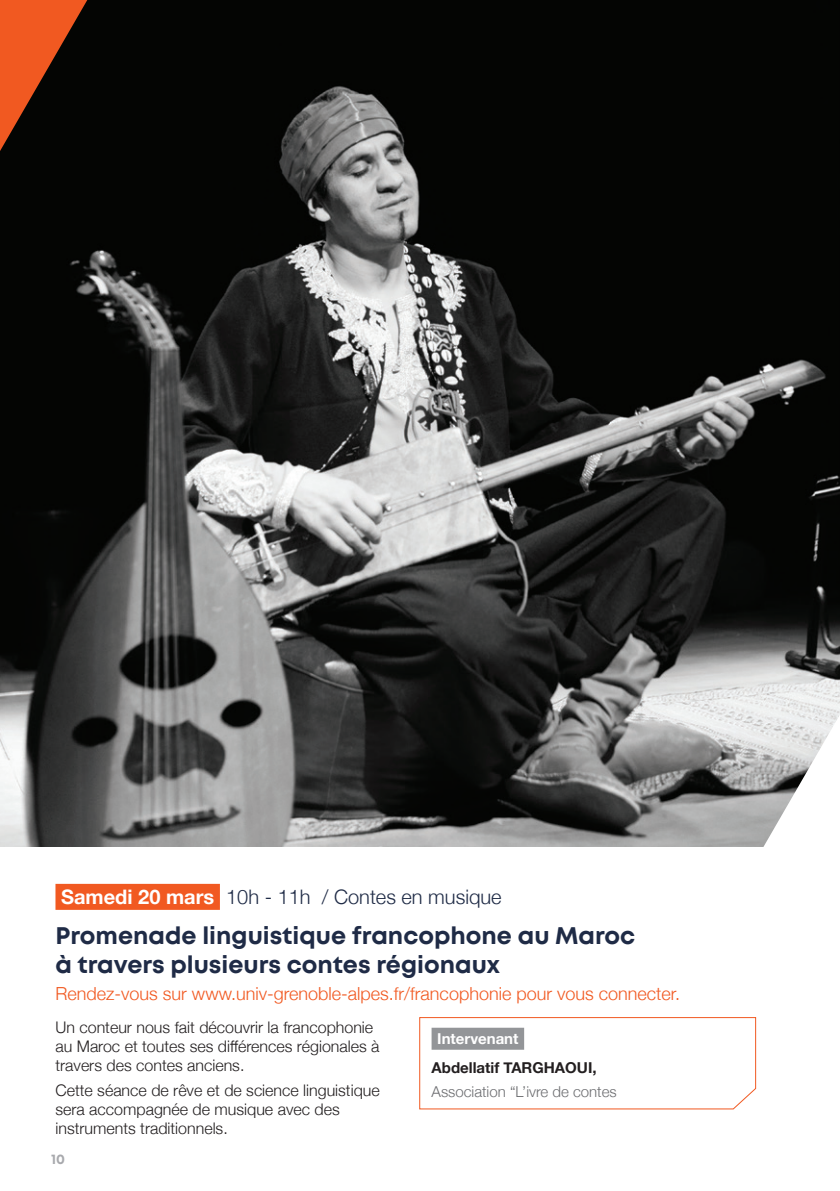
<style>
.page{position:relative;width:840px;height:1191px;background:#fff}
.page>*{position:absolute;margin:0;border:0;box-sizing:border-box;transform-origin:0 0}
.t1{font:700 24px/28.8px "Mont";color:#1f2b46}
.t2{font:300 20px "Helvetica Neue";color:#1f2b46}
.t3{font:300 18px "Helvetica Neue";color:#f15921}
.t4{font:300 16px/19.2px "Helvetica Neue";color:#231f20}
.t5{font:300 15px "Helvetica Neue";color:#6c6d70}
.t6{font:700 15px "Helvetica Neue";color:#231f20}
.t7{font:700 15px "Helvetica Neue";color:#fff}
.t8{font:700 14px "Mont";color:#a8a9ad}
.s1{font-weight:700;color:#fff}
</style>
<div class="page">
<svg style="left:419px;top:1017px;width:337px;height:93px"></svg>
<div style="left:55px;top:884px;width:165px;height:26px;background:#f15921"></div>
<img style="left:0;top:0;width:839px;height:846px">
<svg style="left:743px;top:714px;width:96px;height:133px"></svg>
<svg style="left:0;top:0;width:87px;height:151px;background:#7d3012"></svg>
<p class="t2" style="left:61px;top:881px;width:442px"><span class="s1">Samedi 20 mars</span> 10h - 11h / Contes en musique</p>
<h1 class="t1" style="left:55px;top:921px;width:581px">Promenade linguistique francophone au Maroc à travers plusieurs contes régionaux</h1>
<p class="t3" style="left:55px;top:979px;width:625px">Rendez-vous sur www.univ-grenoble-alpes.fr/francophonie pour vous connecter.</p>
<p class="t4" style="left:55px;top:1016px;width:325px">Un conteur nous fait découvrir la francophonie au Maroc et toutes ses différences régionales à travers des contes anciens.</p>
<p class="t4" style="left:55px;top:1079px;width:325px">Cette séance de rêve et de science linguistique sera accompagnée de musique avec des instruments traditionnels.</p>
<p class="t7" style="left:437px;top:1027px;width:83px">Intervenant</p>
<p class="t6" style="left:431px;top:1056px;width:166px">Abdellatif TARGHAOUI,</p>
<p class="t5" style="left:431px;top:1079px;width:186px">Association “L’ivre de contes</p>
<p class="t8" style="left:51px;top:1150px;width:15px">10</p>
</div>
